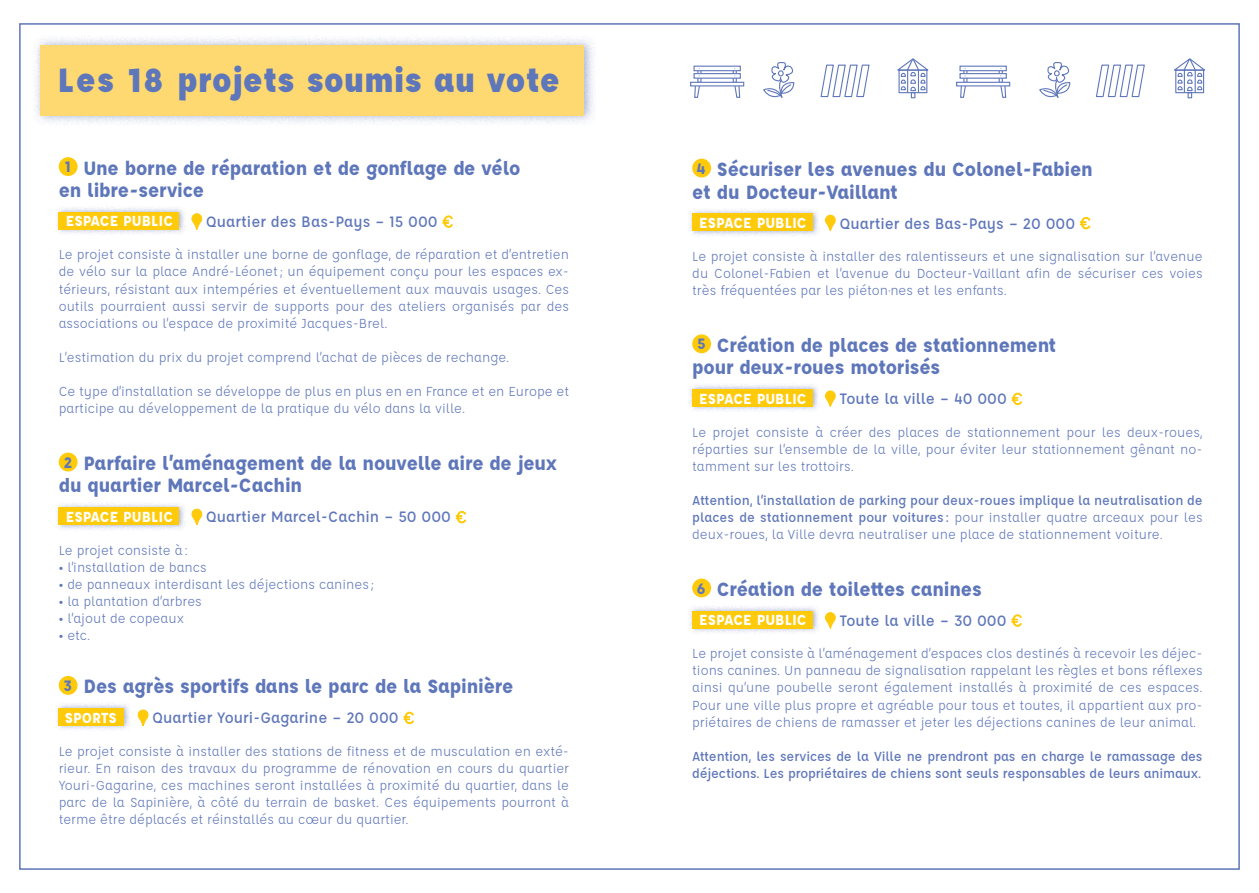
<style>
.page{position:relative;width:1259px;height:893px;background:#fff}
.page>*{position:absolute;margin:0;border:0;box-sizing:border-box;transform-origin:0 0}
.TEXTE{font:900 36.75px "Affogato";letter-spacing:.01em;color:#5e76ba}
.TEXTE-2{font:700 21px/22.5px "Affogato";letter-spacing:-.01em;color:#5e76ba}
.TEXTE-3{font:500 16.5px "Affogato";color:#5e76ba}
.TEXTE-4{font:700 16.5px "Affogato";color:#5e76ba}
.SECTION{font:700 15.9px "Affogato";color:#fff}
.t1{font:14.25px/17.1px "Affogato";color:#5e76ba;text-align:justify}
.t2{font:500 14.25px/17.1px "Affogato";letter-spacing:-.01em;color:#5e76ba;text-align:justify}
.s1{font-size:24px}
.s2{font-size:16.5px}
.s3{font-weight:400}
</style>
<div class="page">
<svg style="left:762px;top:23px;width:34px;height:75px"></svg>
<svg style="left:1038px;top:23px;width:34px;height:75px"></svg>
<svg style="left:897px;top:58px;width:32px;height:40px"></svg>
<svg style="left:1174px;top:58px;width:31px;height:40px"></svg>
<svg style="left:820px;top:64px;width:50px;height:34px"></svg>
<svg style="left:1096px;top:64px;width:49px;height:34px"></svg>
<svg style="left:690px;top:65px;width:55px;height:33px"></svg>
<svg style="left:956px;top:65px;width:54px;height:33px"></svg>
<div style="left:59px;top:157px;width:19px;height:19px;background:#feca0a;border-radius:50%"></div>
<div style="left:55px;top:206px;width:131px;height:29px;background:#253f8e;opacity:.4"></div>
<div style="left:59px;top:212px;width:120px;height:18px;background:#feca0a"></div>
<svg style="left:191px;top:213px;width:11px;height:17px"></svg>
<svg style="left:442px;top:215px;width:11px;height:13px"></svg>
<div style="left:59px;top:453px;width:19px;height:18px;background:#feca0a;border-radius:50%"></div>
<div style="left:55px;top:502px;width:131px;height:29px;background:#253f8e;opacity:.4"></div>
<div style="left:59px;top:507px;width:120px;height:18px;background:#feca0a"></div>
<svg style="left:191px;top:509px;width:11px;height:16px"></svg>
<svg style="left:455px;top:510px;width:12px;height:14px"></svg>
<div style="left:59px;top:676px;width:19px;height:19px;background:#feca0a;border-radius:50%"></div>
<div style="left:55px;top:703px;width:76px;height:29px;background:#253f8e;opacity:.4"></div>
<div style="left:59px;top:708px;width:65px;height:18px;background:#feca0a"></div>
<svg style="left:138px;top:709px;width:11px;height:17px"></svg>
<svg style="left:403px;top:711px;width:11px;height:14px"></svg>
<div style="left:692px;top:159px;width:19px;height:18px;background:#feca0a;border-radius:50%"></div>
<div style="left:688px;top:208px;width:132px;height:29px;background:#253f8e;opacity:.4"></div>
<div style="left:692px;top:213px;width:120px;height:18px;background:#feca0a"></div>
<svg style="left:825px;top:215px;width:11px;height:16px"></svg>
<svg style="left:1079px;top:216px;width:12px;height:14px"></svg>
<div style="left:692px;top:334px;width:19px;height:19px;background:#feca0a;border-radius:50%"></div>
<div style="left:688px;top:383px;width:132px;height:30px;background:#253f8e;opacity:.4"></div>
<div style="left:692px;top:389px;width:120px;height:18px;background:#feca0a"></div>
<svg style="left:825px;top:390px;width:11px;height:17px"></svg>
<svg style="left:1011px;top:392px;width:11px;height:14px"></svg>
<div style="left:692px;top:579px;width:19px;height:18px;background:#feca0a;border-radius:50%"></div>
<div style="left:688px;top:605px;width:132px;height:29px;background:#253f8e;opacity:.4"></div>
<div style="left:692px;top:611px;width:120px;height:17px;background:#feca0a"></div>
<svg style="left:825px;top:612px;width:11px;height:17px"></svg>
<svg style="left:1011px;top:614px;width:11px;height:13px"></svg>
<div style="left:33px;top:35px;width:563px;height:91px;background:#253f8e;opacity:.4"></div>
<div style="left:40px;top:45px;width:543px;height:71px;background:#fed971"></div>
<p class="TEXTE" style="left:57px;top:56px;width:504px">Les 18 projets soumis au vote</p>
<p class="TEXTE-4" style="left:65px;top:156px;width:7px">1</p>
<p class="TEXTE-2" style="left:83px;top:156px;width:438px">Une borne de réparation et de gonflage de vélo</p>
<p class="TEXTE-2" style="left:59px;top:179px;width:147px">en libre-service</p>
<p class="SECTION" style="left:66px;top:211px;width:109px">ESPACE PUBLIC</p>
<p class="TEXTE-3" style="left:206px;top:211px;width:233px">Quartier des Bas-Pays – 15 000</p>
<p class="t1" style="left:59px;top:246px;width:512px">Le projet consiste à installer une borne de gonflage, de réparation et d’entretien de vélo sur la place André-Léonet; un équipement conçu pour les espaces ex&shy;térieurs, résistant aux intempéries et éventuellement aux mauvais usages. Ces outils pourraient aussi servir de supports pour des ateliers organisés par des associations ou l’espace de proximité Jacques-Brel.</p>
<p class="t1" style="left:59px;top:349px;width:452px">L’estimation du prix du projet comprend l’achat de pièces de rechange.</p>
<p class="t1" style="left:59px;top:383px;width:512px">Ce type d’installation se développe de plus en plus en en France et en Europe et participe au développement de la pratique du vélo dans la ville.</p>
<p class="TEXTE-2" style="left:59px;top:451px;width:500px;text-indent:25px">Parfaire l’aménagement de la nouvelle aire de jeux du quartier Marcel-Cachin</p>
<p class="SECTION" style="left:66px;top:506px;width:109px">ESPACE PUBLIC</p>
<p class="TEXTE-3" style="left:206px;top:507px;width:246px">Quartier Marcel-Cachin – 50 000</p>
<p class="t1" style="left:59px;top:541px;width:131px">Le projet consiste à:</p>
<p class="t1" style="left:59px;top:559px;width:150px"><span class="s1">•</span> l’installation de bancs</p>
<p class="t1" style="left:59px;top:576px;width:317px"><span class="s1">•</span> de panneaux interdisant les déjections canines ;</p>
<p class="t1" style="left:59px;top:593px;width:145px"><span class="s1">•</span> la plantation d’arbres</p>
<p class="t1" style="left:59px;top:610px;width:127px"><span class="s1">•</span> l’ajout de copeaux</p>
<p class="t1" style="left:59px;top:627px;width:33px"><span class="s1">•</span> etc.</p>
<p class="TEXTE-4" style="left:64px;top:452px;width:10px">2</p>
<p class="TEXTE-4" style="left:63px;top:675px;width:10px">3</p>
<p class="TEXTE-2" style="left:83px;top:675px;width:431px">Des agrès sportifs dans le parc de la Sapinière</p>
<p class="SECTION" style="left:65px;top:707px;width:54px">SPORTS</p>
<p class="TEXTE-3" style="left:152px;top:707px;width:248px">Quartier Youri-Gagarine – 20 000</p>
<p class="t1" style="left:59px;top:742px;width:512px">Le projet consiste à installer des stations de fitness et de musculation en exté&shy;rieur. En raison des travaux du programme de rénovation en cours du quartier Youri-Gagarine, ces machines seront installées à proximité du quartier, dans le parc de la Sapinière, à côté du terrain de basket. Ces équipements pourront à terme être déplacés et réinstallés au cœur du quartier.</p>
<p class="TEXTE-2" style="left:692px;top:158px;width:402px"><span class="s2">4</span> Sécuriser les avenues du Colonel-Fabien et du Docteur-Vaillant</p>
<p class="SECTION" style="left:699px;top:213px;width:109px">ESPACE PUBLIC</p>
<p class="TEXTE-3" style="left:840px;top:213px;width:237px">Quartier des Bas-Pays – 20 000</p>
<p class="t1" style="left:692px;top:247px;width:512px">Le projet consiste à installer des ralentisseurs et une signalisation sur l’avenue du Colonel-Fabien et l’avenue du Docteur-Vaillant afin de sécuriser ces voies très fréquentées par les piéton·nes et les enfants.</p>
<p class="TEXTE-2" style="left:692px;top:333px;width:366px"><span class="s2">5</span> Création de places de stationnement pour deux-roues motorisés</p>
<p class="SECTION" style="left:699px;top:388px;width:109px">ESPACE PUBLIC</p>
<p class="TEXTE-3" style="left:840px;top:388px;width:168px">Toute la ville – 40 000</p>
<p class="t1" style="left:692px;top:423px;width:512px">Le projet consiste à créer des places de stationnement pour les deux-roues, réparties sur l’ensemble de la ville, pour éviter leur stationnement gênant no&shy;tamment sur les trottoirs.</p>
<p class="t2" style="left:692px;top:492px;width:512px">Attention, l’installation de parking pour deux-roues implique la neutralisation de places de stationnement pour voitures : <span class="s3">pour installer quatre arceaux pour les deux-roues, la Ville devra neutraliser une place de stationnement voiture.</span></p>
<p class="TEXTE-2" style="left:697px;top:577px;width:286px"><span class="s2">6</span> Création de toilettes canines</p>
<p class="SECTION" style="left:699px;top:610px;width:109px">ESPACE PUBLIC</p>
<p class="TEXTE-3" style="left:840px;top:610px;width:168px">Toute la ville – 30 000</p>
<p class="t1" style="left:692px;top:645px;width:512px">Le projet consiste à l’aménagement d’espaces clos destinés à recevoir les déjec&shy;tions canines. Un panneau de signalisation rappelant les règles et bons réflexes ainsi qu’une poubelle seront également installés à proximité de ces espaces.<br>Pour une ville plus propre et agréable pour tous et toutes, il appartient aux pro&shy;priétaires de chiens de ramasser et jeter les déjections canines de leur animal.</p>
<p class="t2" style="left:692px;top:747px;width:512px">Attention, les services de la Ville ne prendront pas en charge le ramassage des déjections. Les propriétaires de chiens sont seuls responsables de leurs animaux.</p>
</div>
